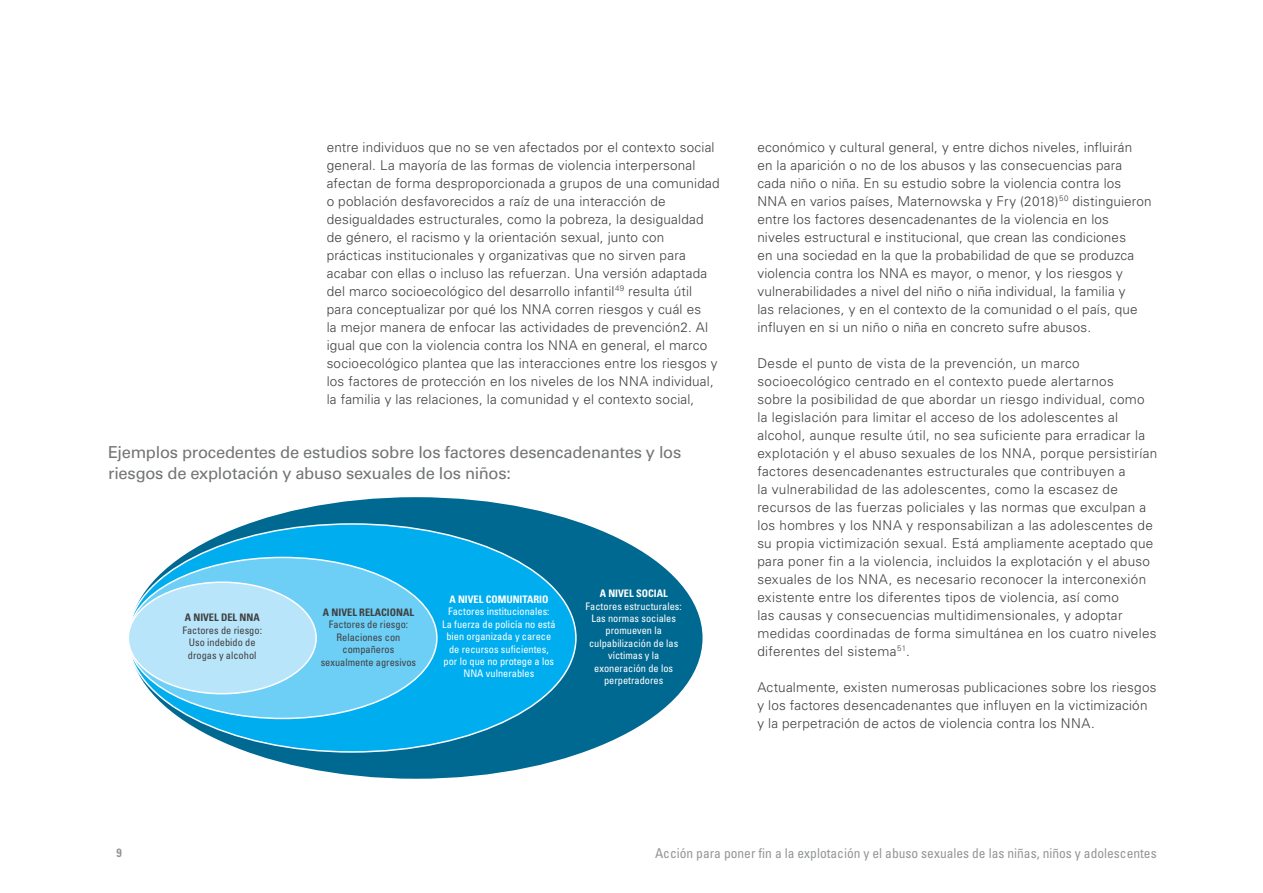
<style>
.page{position:relative;width:1263px;height:893px;background:#fff}
.page>*{position:absolute;margin:0;border:0;box-sizing:border-box;transform-origin:0 0}
.Figure_Header{font:16.5px/21px "Univers LT Pro 55 Roman";letter-spacing:-.015em;color:#727476}
.Body_Serif{font:300 13.5px/18px "Univers LT Std";letter-spacing:.015em;color:#414042}
.t1{font:condensed 13.5px "Univers LT Std";color:#939598}
.t2{font:700 condensed 12px "Univers LT Std";color:#939598}
.t3{font:condensed 10.35px/12.5px "Univers LT Std";color:#fff;text-align:center}
.t4{font:condensed 10.35px/12.5px "Univers LT Std";color:#404041;text-align:center}
.s1{font-weight:700}
</style>
<div class="page">
<div style="left:128px;top:496px;width:575px;height:283px;background:#006991;border-radius:50%"></div>
<div style="left:128px;top:524px;width:448px;height:228px;background:#00aeef;border-radius:50%"></div>
<div style="left:128px;top:557px;width:309px;height:161px;background:#6dcff6;border-radius:50%"></div>
<div style="left:128px;top:582px;width:188px;height:112px;background:#b9e5fb;border-radius:50%"></div>
<p class="Body_Serif" style="left:327px;top:138px;width:394px">entre individuos que no se ven afectados por el contexto social general. La mayoría de las formas de violencia interpersonal afectan de forma desproporcionada a grupos de una comunidad o población desfavorecidos a raíz de una interacción de desigualdades estructurales, como la pobreza, la desigualdad de género, el racismo y la orientación sexual, junto con prácticas institucionales y organizativas que no sirven para acabar con ellas o incluso las refuerzan. Una versión adaptada del marco socioecológico del desarrollo infantil<sup>49</sup> resulta útil para conceptualizar por qué los NNA corren riesgos y cuál es<br>la mejor manera de enfocar las actividades de prevención2. Al igual que con la violencia contra los NNA en general, el marco socioecológico plantea que las interacciones entre los riesgos y los factores de protección en los niveles de los NNA individual, la familia y las relaciones, la comunidad y el contexto social,</p>
<p class="Body_Serif" style="left:757px;top:138px;width:396px">económico y cultural general, y entre dichos niveles, influirán<br>en la aparición o no de los abusos y las consecuencias para cada niño o niña. En su estudio sobre la violencia contra los NNA en varios países, Maternowska y Fry (2018)<sup>50</sup> distinguieron entre los factores desencadenantes de la violencia en los niveles estructural e institucional, que crean las condiciones<br>en una sociedad en la que la probabilidad de que se produzca violencia contra los NNA es mayor, o menor, y los riesgos y vulnerabilidades a nivel del niño o niña individual, la familia y<br>las relaciones, y en el contexto de la comunidad o el país, que influyen en si un niño o niña en concreto sufre abusos.</p>
<p class="Body_Serif" style="left:757px;top:354px;width:401px">Desde el punto de vista de la prevención, un marco socioecológico centrado en el contexto puede alertarnos<br>sobre la posibilidad de que abordar un riesgo individual, como la legislación para limitar el acceso de los adolescentes al alcohol, aunque resulte útil, no sea suficiente para erradicar la explotación y el abuso sexuales de los NNA, porque persistirían factores desencadenantes estructurales que contribuyen a<br>la vulnerabilidad de las adolescentes, como la escasez de recursos de las fuerzas policiales y las normas que exculpan a los hombres y los NNA y responsabilizan a las adolescentes de su propia victimización sexual. Está ampliamente aceptado que para poner fin a la violencia, incluidos la explotación y el abuso sexuales de los NNA, es necesario reconocer la interconexión existente entre los diferentes tipos de violencia, así como<br>las causas y consecuencias multidimensionales, y adoptar medidas coordinadas de forma simultánea en los cuatro niveles diferentes del sistema<sup>51</sup>.</p>
<p class="Body_Serif" style="left:757px;top:678px;width:401px">Actualmente, existen numerosas publicaciones sobre los riesgos y los factores desencadenantes que influyen en la victimización y la perpetración de actos de violencia contra los NNA.</p>
<p class="Figure_Header" style="left:108px;top:442px;width:575px">Ejemplos procedentes de estudios sobre los factores desencadenantes y los riesgos de explotación y abuso sexuales de los niños:</p>
<p class="t3" style="left:586px;top:587px;width:98px"><span class="s1">A NIVEL SOCIAL<br></span>Factores estructurales:<br>Las normas sociales promueven la culpabilización de las víctimas y la exoneración de los perpetradores</p>
<p class="t3" style="left:442px;top:593px;width:115px"><span class="s1">A NIVEL COMUNITARIO<br></span>Factores institucionales:<br>La fuerza de policía no está bien organizada y carece de recursos suficientes, por lo que no protege a los<br>NNA vulnerables</p>
<p class="t4" style="left:321px;top:606px;width:97px"><span class="s1">A NIVEL RELACIONAL<br></span>Factores de riesgo:<br>Relaciones con compañeros sexualmente agresivos</p>
<p class="t4" style="left:182px;top:611px;width:81px"><span class="s1">A NIVEL DEL NNA<br></span>Factores de riesgo:<br>Uso indebido de drogas y alcohol</p>
<p class="t2" style="left:117px;top:845px;width:7px">9</p>
<p class="t1" style="left:655px;top:844px;width:503px">Acción para poner fin a la explotación y el abuso sexuales de las niñas, niños y adolescentes</p>
</div>
